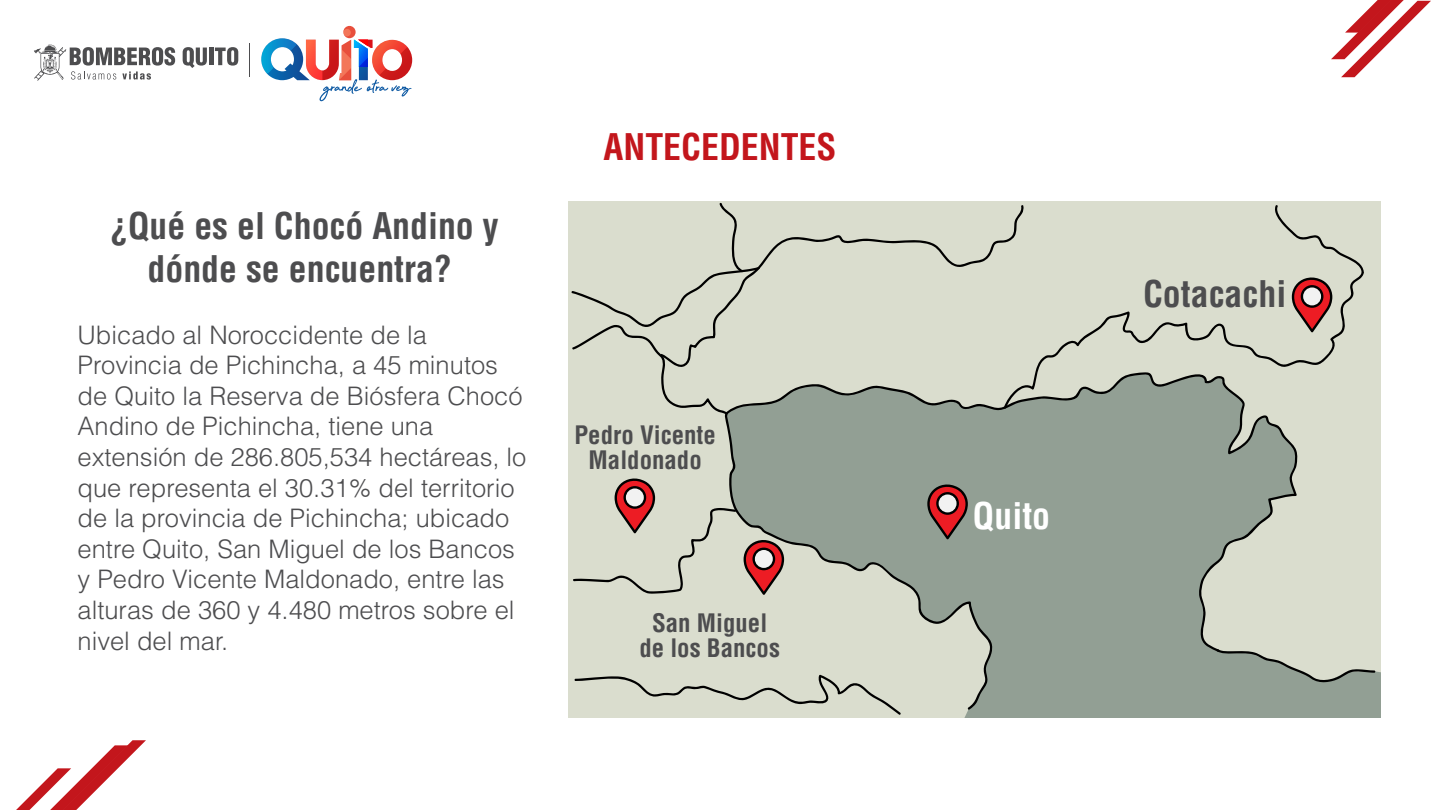
<style>
.page{position:relative;width:1440px;height:810px;background:#fff}
.page>*{position:absolute;margin:0;border:0;box-sizing:border-box;transform-origin:0 0}
.t1{font:700 condensed 35.85px/43px "Helvetica LT Std";color:#4d4d4f;text-align:center}
.t2{font:700 condensed 35.85px "Helvetica LT Std";color:#c3161c}
.t3{font:700 condensed 35.85px "Helvetica LT Std";color:#fff}
.t4{font:300 25.5px/30.6px "Helvetica LT Std";color:#4d4d4f}
.t5{font:700 condensed 24.83px/25px "Helvetica LT Std";color:#4d4d4f;text-align:center}
</style>
<div class="page">
<svg style="left:16px;top:740px;width:130px;height:70px"></svg>
<svg style="left:1331px;top:0;width:100px;height:77px"></svg>
<svg style="left:183px;top:47px;width:24px;height:21px"></svg>
<hr style="left:209px;top:48px;width:4px;height:17px;background:#4d4d4f">
<svg style="left:215px;top:47px;width:23px;height:19px"></svg>
<svg style="left:34px;top:44px;width:141px;height:37px"></svg>
<hr style="left:249px;top:43px;width:1px;height:33px;background:#4d4d4f">
<svg style="left:343px;top:26px;width:13px;height:12px"></svg>
<div style="left:343px;top:29px;width:8px;height:7px;background:#f37659;border-radius:50%"></div>
<svg style="left:261px;top:38px;width:151px;height:63px"></svg>
<div style="left:568px;top:201px;width:813px;height:517px;background:#daddce"></div>
<div style="left:964px;top:671px;width:417px;height:47px;background:#929f94"></div>
<svg style="left:1036px;top:311px;width:306px;height:59px"></svg>
<svg style="left:1274px;top:205px;width:90px;height:128px"></svg>
<svg style="left:573px;top:478px;width:151px;height:116px"></svg>
<svg style="left:574px;top:676px;width:327px;height:39px"></svg>
<svg style="left:760px;top:205px;width:264px;height:63px"></svg>
<svg style="left:571px;top:202px;width:189px;height:212px"></svg>
<svg style="left:1298px;top:669px;width:78px;height:13px"></svg>
<svg style="left:724px;top:370px;width:574px;height:340px;fill:#929f94"></svg>
<h1 class="t1" style="left:110px;top:204px;width:390px">¿Qué es el Chocó Andino y dónde se encuentra?</h1>
<p class="t4" style="left:78px;top:319px;width:450px">Ubicado al Noroccidente de la Provincia de Pichincha, a 45 minutos de Quito la Reserva de Biósfera Chocó Andino de Pichincha, tiene una extensión de 286.805,534 hectáreas, lo que representa el 30.31% del territorio de la provincia de Pichincha; ubicado entre Quito, San Miguel de los Bancos y Pedro Vicente Maldonado, entre las alturas de 360 y 4.480 metros sobre el nivel del mar.</p>
<h1 class="t2" style="left:604px;top:125px;width:234px">ANTECEDENTES</h1>
<p class="t5" style="left:574px;top:422px;width:143px">Pedro Vicente<br>Maldonado</p>
<p class="t5" style="left:639px;top:610px;width:142px">San Miguel de los Bancos</p>
<h1 class="t3" style="left:973px;top:493px;width:79px">Quito</h1>
<h1 class="t1" style="left:1143px;top:272px;width:145px">Cotacachi</h1>
</div>
